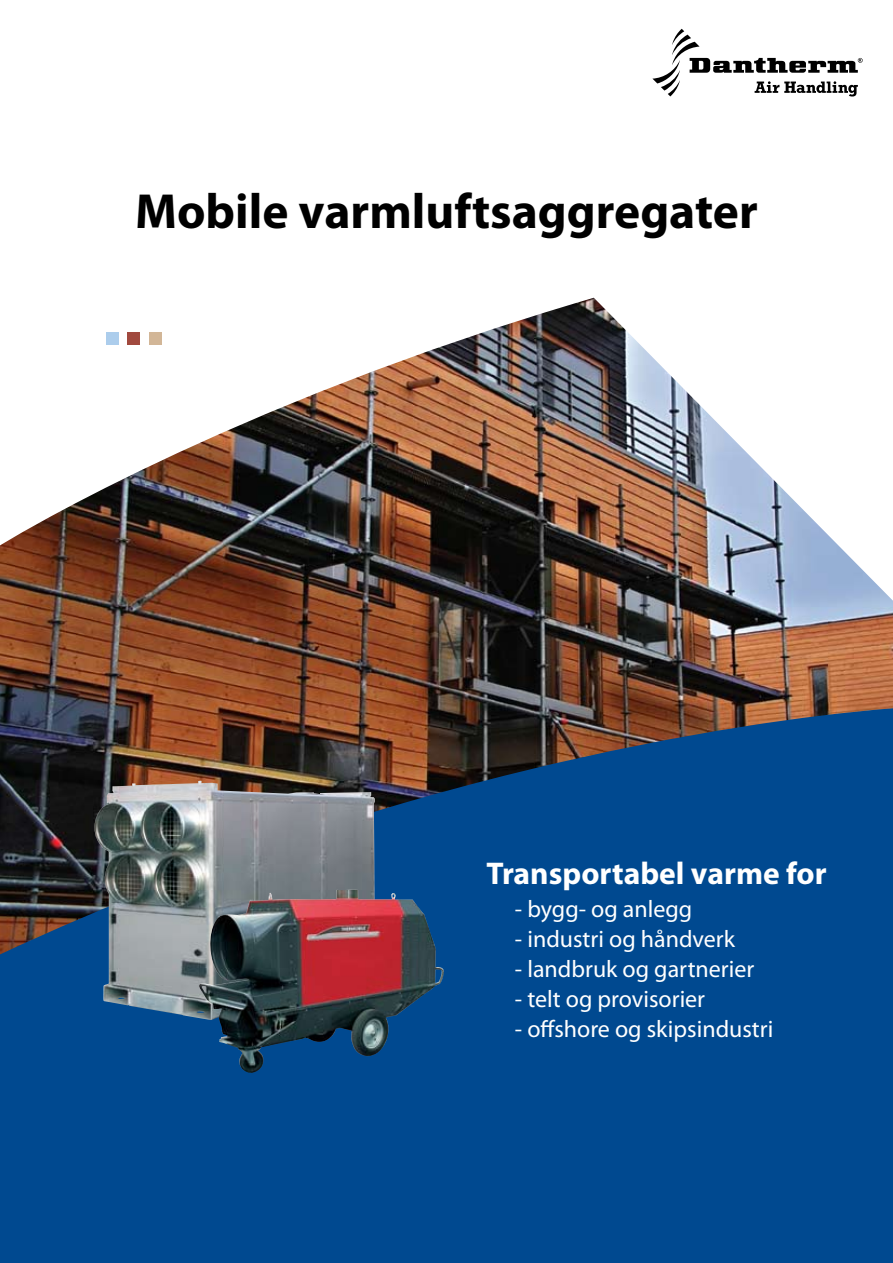
<style>
.page{position:relative;width:893px;height:1263px;background:#fff}
.page>*{position:absolute;margin:0;border:0;box-sizing:border-box;transform-origin:0 0}
.t1{font:700 49.5px "Myriad Pro";color:#000}
.t2{font:700 31.5px "Myriad Pro";color:#fff}
.t3{font:24px "Myriad Pro";color:#fff}
</style>
<div class="page">
<div style="left:0;top:665px;width:893px;height:598px;background:#004990"></div>
<img style="left:0;top:298px;width:893px;height:656px">
<div style="left:128px;top:332px;width:12px;height:12px;background:#a1493e"></div>
<div style="left:149px;top:332px;width:13px;height:12px;background:#d2b697"></div>
<div style="left:106px;top:332px;width:13px;height:12px;background:#accdec"></div>
<svg style="left:652px;top:29px;width:211px;height:68px"></svg>
<img style="left:94px;top:781px;width:284px;height:237px">
<img style="left:198px;top:889px;width:247px;height:184px">
<h1 class="t1" style="left:135px;top:179px;width:624px">Mobile varmluftsaggregater</h1>
<h2 class="t2" style="left:486px;top:853px;width:342px">Transportabel varme for</h2>
<p class="t3" style="left:515px;top:894px;width:179px">- bygg- og anlegg</p>
<p class="t3" style="left:515px;top:924px;width:222px">- industri og håndverk</p>
<p class="t3" style="left:515px;top:954px;width:241px">- landbruk og gartnerier</p>
<p class="t3" style="left:515px;top:984px;width:192px">- telt og provisorier</p>
<p class="t3" style="left:515px;top:1014px;width:260px">- offshore og skipsindustri</p>
</div>
